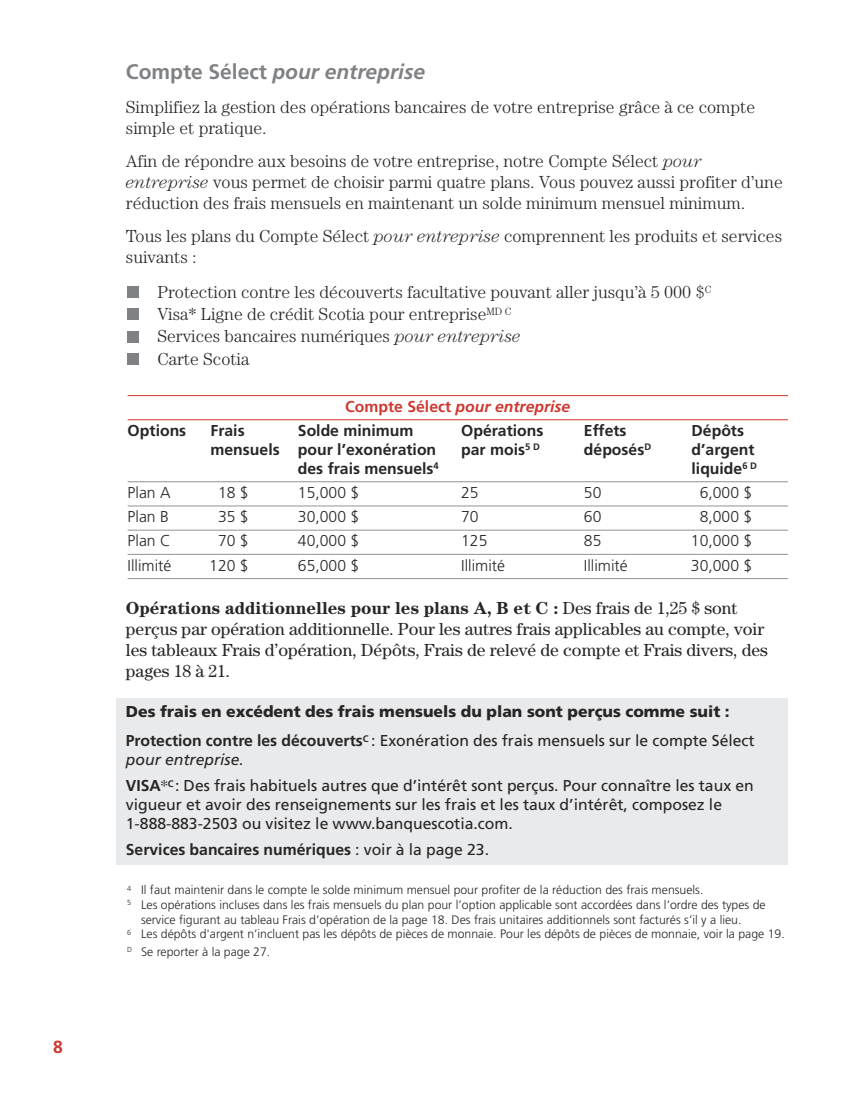
<style>
.page{position:relative;width:851px;height:1103px;background:#fff}
.page>*{position:absolute;margin:0;border:0;box-sizing:border-box;transform-origin:0 0}
.t1{font:italic 700 21px "Frutiger";color:#7f8184}
.t2{font:300 17.5px/21px "Century";color:#272526}
.t3{font:17.5px/21px "Century";color:#272526}
.t4{font:700 17.5px "Frutiger";color:#ce3931}
.t5{font:15.75px/25.9px "Frutiger";color:#272526}
.t6{font:700 15.75px "Frutiger";color:#272526}
.t7{font:900 15.75px/29.4px "Frutiger";color:#272526}
.t8{font:300 15.75px "Frutiger";color:#272526}
.t9{font:italic 700 15.75px "Frutiger";color:#ce3931}
.t10{font:300 12.25px "Frutiger";color:#272526}
.s1{font-style:normal}
.s2{font-style:italic}
.s3{font-weight:700}
.s4{font-weight:400}
.s5{font-family:"Century"}
</style>
<div class="page">
<div style="left:117px;top:698px;width:671px;height:166px;background:#e9eaeb"></div>
<hr style="left:128px;top:395px;width:660px;height:1px;background:#ce3931">
<hr style="left:128px;top:419px;width:660px;height:1px;background:#ce3931">
<hr style="left:128px;top:481px;width:660px;height:1px;background:#939293">
<hr style="left:128px;top:505px;width:660px;height:1px;background:#939293">
<hr style="left:128px;top:529px;width:660px;height:1px;background:#939293">
<hr style="left:128px;top:554px;width:660px;height:1px;background:#939293">
<hr style="left:128px;top:578px;width:660px;height:1px;background:#939293">
<div style="left:128px;top:286px;width:11px;height:12px;background:#7f8184"></div>
<div style="left:128px;top:308px;width:11px;height:12px;background:#7f8184"></div>
<div style="left:128px;top:331px;width:11px;height:11px;background:#7f8184"></div>
<div style="left:128px;top:353px;width:11px;height:12px;background:#7f8184"></div>
<p class="t4" style="left:53px;top:1040px;width:11px">8</p>
<p class="t1" style="left:126px;top:63px;width:301px"><span class="s1">Compte Sélect</span> pour entreprise</p>
<p class="t2" style="left:126px;top:97px;width:630px">Simplifiez la gestion des opérations bancaires de votre entreprise grâce à ce compte simple et pratique.</p>
<p class="t2" style="left:126px;top:152px;width:658px">Afin de répondre aux besoins de votre entreprise, notre Compte Sélect <span class="s2">pour entreprise</span> vous permet de choisir parmi quatre plans. Vous pouvez aussi profiter d’une réduction des frais mensuels en maintenant un solde minimum mensuel minimum.</p>
<p class="t2" style="left:126px;top:227px;width:657px">Tous les plans du Compte Sélect <span class="s2">pour entreprise</span> comprennent les produits et services suivants :</p>
<p class="t2" style="left:157px;top:282px;width:555px;line-height:22.4px">Protection contre les découverts facultative pouvant aller jusqu’à 5 000 $<sup>C </sup>Visa* Ligne de crédit Scotia pour entreprise<sup>MD</sup> <sup>C<br></sup>Services bancaires numériques <span class="s2">pour entreprise<br></span>Carte Scotia</p>
<p class="t9" style="left:345px;top:400px;width:226px"><span class="s1">Compte Sélect</span> pour entreprise</p>
<p class="t6" style="left:128px;top:424px;width:60px">Options</p>
<p class="t6" style="left:210px;top:424px;width:36px">Frais</p>
<p class="t6" style="left:298px;top:424px;width:117px">Solde minimum</p>
<p class="t6" style="left:461px;top:424px;width:84px">Opérations</p>
<p class="t6" style="left:584px;top:424px;width:44px">Effets</p>
<p class="t6" style="left:691px;top:424px;width:54px">Dépôts</p>
<p class="t6" style="left:210px;top:443px;width:227px">mensuels pour l’exonération</p>
<p class="t6" style="left:461px;top:443px;width:80px">par mois<sup>5</sup> <sup>D</sup></p>
<p class="t6" style="left:584px;top:443px;width:69px">déposés<sup>D</sup></p>
<p class="t6" style="left:691px;top:443px;width:65px">d’argent</p>
<p class="t6" style="left:298px;top:462px;width:142px">des frais mensuels<sup>4</sup></p>
<p class="t6" style="left:691px;top:462px;width:67px">liquide<sup>6</sup> <sup>D</sup></p>
<p class="t8" style="left:128px;top:486px;width:44px">Plan A</p>
<p class="t8" style="left:218px;top:486px;width:32px">18 $</p>
<p class="t8" style="left:298px;top:486px;width:63px">15,000 $</p>
<p class="t8" style="left:461px;top:486px;width:19px">25</p>
<p class="t8" style="left:584px;top:486px;width:19px">50</p>
<p class="t8" style="left:699px;top:486px;width:54px">6,000 $</p>
<p class="t8" style="left:128px;top:510px;width:43px">Plan B</p>
<p class="t8" style="left:218px;top:510px;width:32px">35 $</p>
<p class="t8" style="left:298px;top:510px;width:63px">30,000 $</p>
<p class="t8" style="left:461px;top:510px;width:19px">70</p>
<p class="t8" style="left:584px;top:510px;width:19px">60</p>
<p class="t8" style="left:699px;top:510px;width:54px">8,000 $</p>
<p class="t8" style="left:128px;top:534px;width:44px">Plan C</p>
<p class="t8" style="left:218px;top:534px;width:32px">70 $</p>
<p class="t8" style="left:298px;top:534px;width:63px">40,000 $</p>
<p class="t8" style="left:461px;top:534px;width:28px">125</p>
<p class="t8" style="left:584px;top:534px;width:19px">85</p>
<p class="t8" style="left:691px;top:534px;width:63px">10,000 $</p>
<p class="t8" style="left:128px;top:558px;width:45px">Illimité</p>
<p class="t8" style="left:209px;top:558px;width:41px">120 $</p>
<p class="t8" style="left:298px;top:558px;width:63px">65,000 $</p>
<p class="t8" style="left:461px;top:558px;width:45px">Illimité</p>
<p class="t8" style="left:584px;top:558px;width:45px">Illimité</p>
<p class="t8" style="left:691px;top:558px;width:63px">30,000 $</p>
<p class="t3" style="left:126px;top:599px;width:643px"><span class="s3">Opérations additionnelles pour les plans A, B et C :</span> Des frais de 1,25 $ sont perçus par opération additionnelle. Pour les autres frais applicables au compte, voir les tableaux Frais d’opération, Dépôts, Frais de relevé de compte et Frais divers, des pages 18 à 21.</p>
<p class="t7" style="left:126px;top:698px;width:630px">Des frais en excédent des frais mensuels du plan sont perçus comme suit :<br><span class="s3">Protection contre les découverts</span><sup>C</sup> <span class="s4">: Exonération des frais mensuels sur le compte Sélect</span></p>
<p class="t5" style="left:126px;top:748px;width:629px"><span class="s2">pour entreprise.<br></span><span class="s3">VISA</span><span class="s5">*</span><sup>C</sup>: Des frais habituels autres que d’intérêt sont perçus. Pour connaître les taux en</p>
<p class="t5" style="left:126px;top:796px;width:597px;line-height:18.9px">vigueur et avoir des renseignements sur les frais et les taux d’intérêt, composez le<br>1-888-883-2503 ou visitez le www.banquescotia.com.</p>
<p class="t6" style="left:126px;top:843px;width:364px">Services bancaires numériques <span class="s4">: voir à la page 23.</span></p>
<p class="t10" style="left:127px;top:885px;width:577px"><sup>4</sup> Il faut maintenir dans le compte le solde minimum mensuel pour profiter de la réduction des frais mensuels.</p>
<p class="t10" style="left:127px;top:899px;width:640px"><sup>5</sup> Les opérations incluses dans les frais mensuels du plan pour l’option applicable sont accordées dans l’ordre des types de</p>
<p class="t10" style="left:141px;top:914px;width:602px">service figurant au tableau Frais d’opération de la page 18. Des frais unitaires additionnels sont facturés s’il y a lieu.</p>
<p class="t10" style="left:127px;top:929px;width:659px"><sup>6</sup> Les dépôts d'argent n’incluent pas les dépôts de pièces de monnaie. Pour les dépôts de pièces de monnaie, voir la page 19.</p>
<p class="t10" style="left:127px;top:946px;width:144px"><sup>D</sup> Se reporter à la page 27.</p>
</div>
